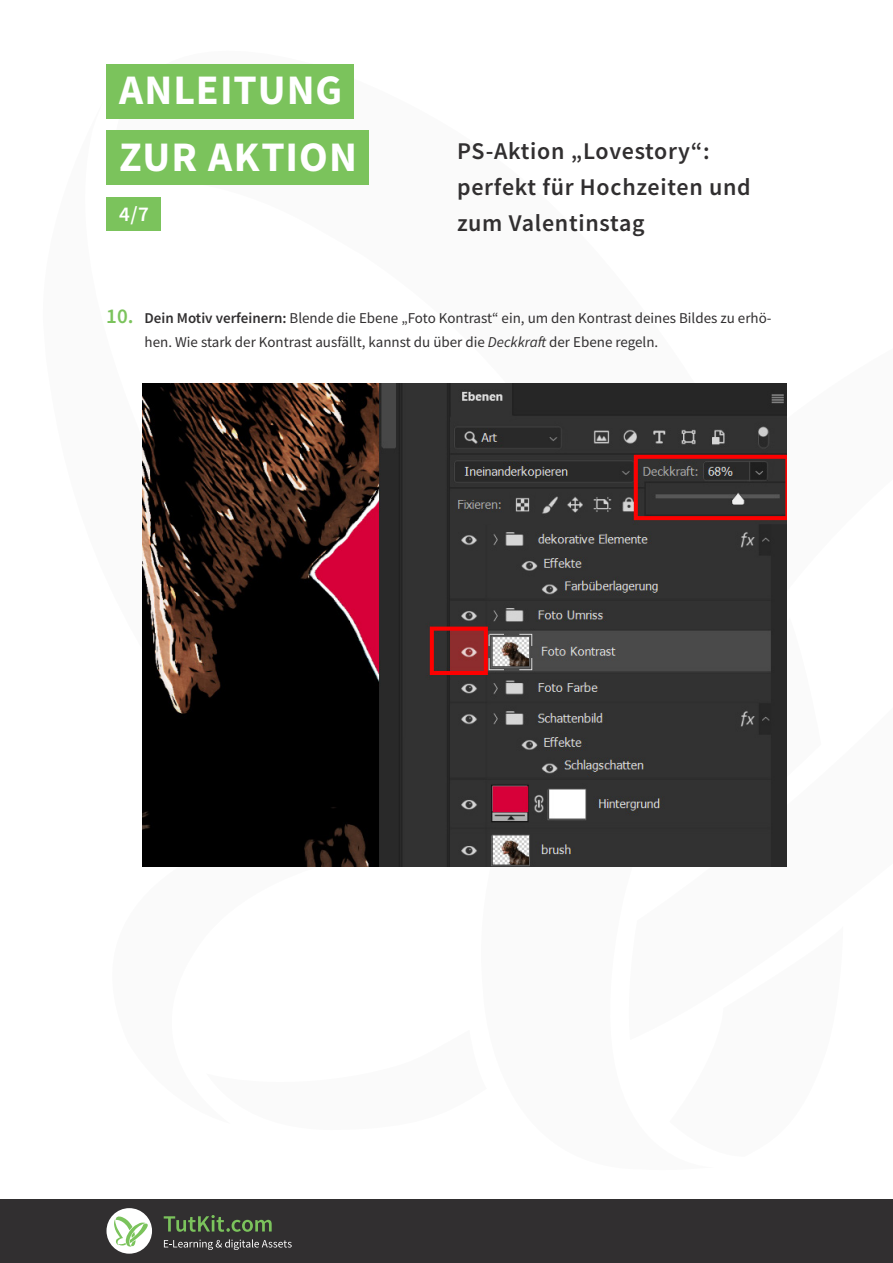
<style>
.page{position:relative;width:893px;height:1263px;background:#fff}
.page>*{position:absolute;margin:0;border:0;box-sizing:border-box;transform-origin:0 0}
.t1{font:700 42px/66.8px "Source Sans Pro";letter-spacing:.025em;color:#fff}
.t2{font:600 24px/36px "Source Sans Pro";letter-spacing:.03em;color:#312f30}
.t3{font:600 21px "Source Sans Pro";color:#fff}
.t4{font:15px/24px "Source Sans Pro";color:#312f30}
.s1{font-weight:600;font-size:21px;color:#7bc35c}
.s2{font-weight:600}
.s3{font-style:italic}
</style>
<div class="page">
<div style="left:106px;top:64px;width:248px;height:55px;background:#7bc35c"></div>
<div style="left:106px;top:131px;width:262px;height:54px;background:#7bc35c"></div>
<div style="left:106px;top:197px;width:55px;height:34px;background:#7bc35c"></div>
<div style="left:0;top:1199px;width:893px;height:64px;background:#312f30"></div>
<div style="left:106px;top:1208px;width:46px;height:46px;background:#fff;border-radius:50%"></div>
<svg style="left:114px;top:1216px;width:35px;height:30px"></svg>
<svg style="left:164px;top:1239px;width:128px;height:11px"></svg>
<svg style="left:164px;top:1215px;width:108px;height:17px"></svg>
<img style="left:142px;top:384px;width:645px;height:483px">
<h1 class="t1" style="left:119px;top:56px;width:239px">ANLEITUNG<br>ZUR AKTION</h1>
<h3 class="t3" style="left:119px;top:201px;width:32px">4/7</h3>
<h2 class="t2" style="left:457px;top:133px;width:295px">PS-Aktion „Lovestory“: perfekt für Hochzeiten und zum Valentinstag</h2>
<p class="t4" style="left:145px;top:306px;width:628px;text-indent:-38px"><span class="s1">10.</span> <span class="s2">Dein Motiv verfeinern:</span> Blende die Ebene „Foto Kontrast“ ein, um den Kontrast deines Bildes zu erhö&shy;hen. Wie stark der Kontrast ausfällt, kannst du über die <span class="s3">Deckkraft</span> der Ebene regeln.</p>
</div>
